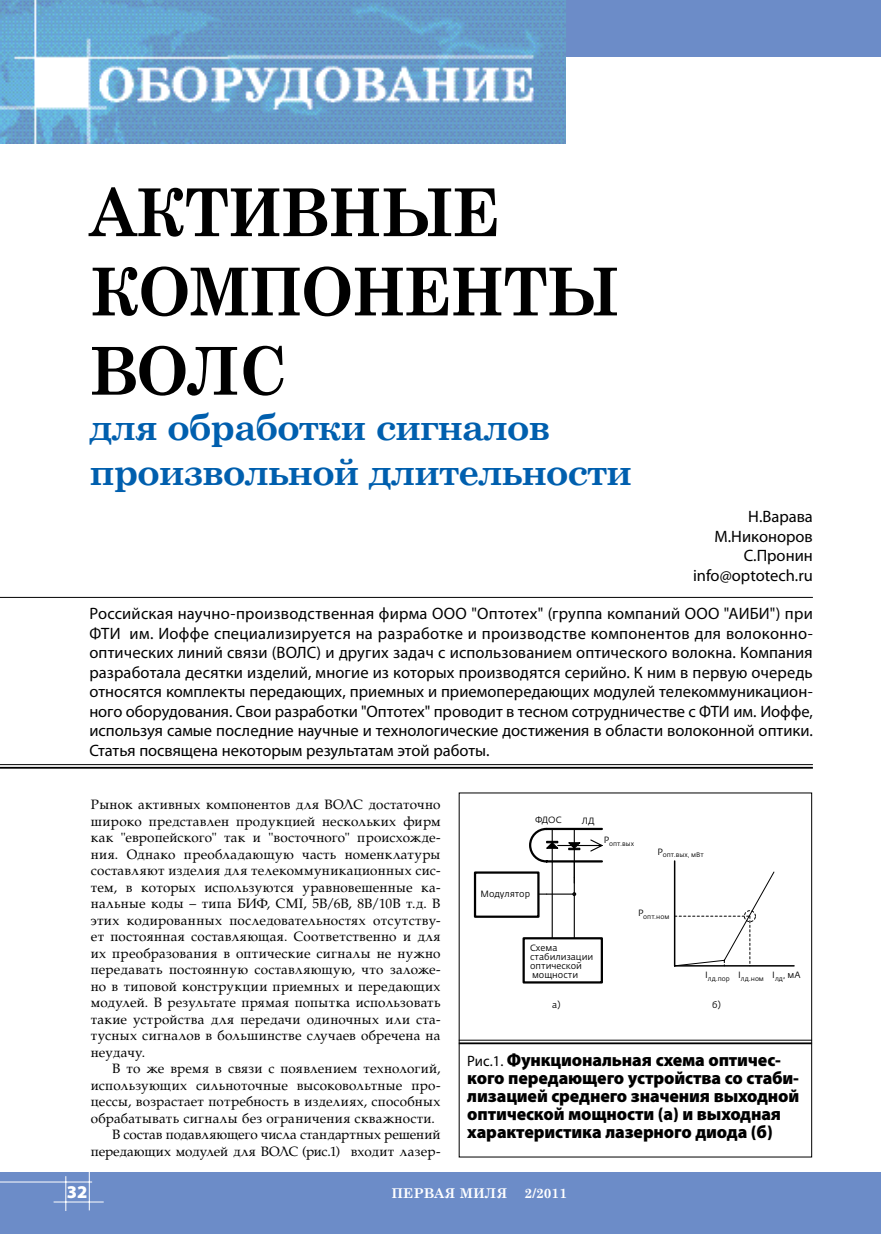
<style>
.page{position:relative;width:881px;height:1234px;background:#fff}
.page>*{position:absolute;margin:0;border:0;box-sizing:border-box;transform-origin:0 0}
.t1{font:700 66px/79.2px "Century Schoolbook";letter-spacing:-.03em;color:#000;scale:.95 1}
.t2{font:700 37.5px/45px "Century Schoolbook";letter-spacing:-.035em;color:#005fae}
.t3{font:900 18px/18px "Myriad Pro";letter-spacing:-.01em;color:#000}
.t4{font:900 18px "Myriad Pro";color:#fff}
.t5{font:16.5px/19.5px "Myriad Pro";color:#000;text-align:justify}
.t6{font:13.5px/16.5px "AG Palatial C";letter-spacing:.01em;color:#000;text-align:justify}
.t7{font:700 13.5px "Century Schoolbook";color:#fff}
.t8{font:9px/9px "Fedra Sans Pro";color:#000}
.t9{font:6.6px "Fedra Sans Pro";color:#000}
.s1{font-weight:400;font-size:15px}
</style>
<div class="page">
<div style="left:0;top:0;width:880px;height:57px;background:#6c8cc8"></div>
<div style="left:0;top:1172px;width:880px;height:61px;background:#6c8cc8"></div>
<img style="left:0;top:0;width:565px;height:144px">
<hr style="left:54px;top:1201px;width:50px;height:1px;background:#fff">
<hr style="left:89px;top:1171px;width:1px;height:39px;background:#fff">
<hr style="left:65px;top:1175px;width:1px;height:35px;background:#fff">
<hr style="left:0;top:1181px;width:92px;height:1px;background:#fff">
<hr style="left:0;top:597px;width:812px;height:1px;background:#000">
<hr style="left:0;top:764px;width:812px;height:1px;background:#000">
<hr style="left:0;top:766px;width:812px;height:2px;background:#000">
<svg style="left:673px;top:870px;width:101px;height:96px"></svg>
<hr style="left:674px;top:964px;width:119px;height:2px;background:#000">
<hr style="left:673px;top:860px;width:2px;height:105px;background:#000">
<svg style="left:473px;top:827px;width:130px;height:157px"></svg>
<hr style="left:458px;top:1039px;width:353px;height:1px;background:#000">
<hr style="left:458px;top:1042px;width:353px;height:1px;background:#000">
<h1 class="t1" style="left:89px;top:169px;width:560px">Активные компоненты<br>ВОЛС</h1>
<h2 class="t2" style="left:89px;top:402px;width:544px">для обработки сигналов произвольной длительности</h2>
<p class="t5" style="left:692px;top:506px;width:121px;text-align:right">Н.Варава<br>М.Никоноров<br>С.Пронин info@optotech.ru</p>
<p class="t5" style="left:89px;top:603px;width:724px">Российская научно-производственная фирма OOO "Оптотех" (группа компаний ООО "АИБИ") при ФТИ им. Иоффе специализируется на разработке и производстве компонентов для волоконно&shy;оптических линий связи (ВОЛС) и других задач с использованием оптического волокна. Компания разработала десятки изделий, многие из которых производятся серийно. К ним в первую очередь относятся комплекты передающих, приемных и приемопередающих модулей телекоммуникацион&shy;ного оборудования. Свои разработки "Оптотех" проводит в тесном сотрудничестве с ФТИ им. Иоффе, используя самые последние научные и технологические достижения в области волоконной оптики.<br>Статья посвящена некоторым результатам этой работы.</p>
<p class="t6" style="left:91px;top:796px;width:351px">Рынок активных компонентов для ВОЛС достаточно широко представлен продукцией нескольких фирм как "европейского" так и "восточного" происхожде&shy;ния. Однако преобладающую часть номенклатуры составляют изделия для телекоммуникационных сис&shy;тем, в которых используются уравновешенные ка&shy;нальные коды – типа БИФ, CMI, 5B/6B, 8B/10B т.д. В этих кодированных последовательностях отсутству&shy;ет постоянная составляющая. Соответственно и для их преобразования в оптические сигналы не нужно передавать постоянную составляющую, что заложе&shy;но в типовой конструкции приемных и передающих модулей. В результате прямая попытка использовать такие устройства для передачи одиночных или ста&shy;тусных сигналов в большинстве случаев обречена на неудачу.</p>
<p class="t6" style="left:112px;top:1060px;width:330px">В то же время в связи с появлением технологий,</p>
<p class="t6" style="left:91px;top:1076px;width:351px">использующих сильноточные высоковольтные про-</p>
<p class="t6" style="left:91px;top:1093px;width:351px">цессы, возрастает потребность в изделиях, способных</p>
<p class="t6" style="left:91px;top:1109px;width:345px">обрабатывать сигналы без ограничения скважности.</p>
<p class="t6" style="left:112px;top:1126px;width:330px">В состав подавляющего числа стандартных решений</p>
<p class="t6" style="left:91px;top:1142px;width:351px">передающих модулей для ВОЛС (рис.1) входит лазер-</p>
<p class="t8" style="left:535px;top:815px;width:28px">ФДОС</p>
<p class="t8" style="left:581px;top:816px;width:14px">ЛД</p>
<p class="t9" style="left:603px;top:839px;width:32px"><sup>P</sup>опт.вых</p>
<p class="t9" style="left:657px;top:850px;width:48px"><sup>P</sup>опт.вых, мВт</p>
<p class="t8" style="left:480px;top:889px;width:51px">Модулятор</p>
<p class="t8" style="left:530px;top:943px;width:65px">Схема стабилизации оптической мощности</p>
<p class="t9" style="left:637px;top:912px;width:33px"><sup>P</sup>опт.ном</p>
<p class="t9" style="left:704px;top:974px;width:97px"><sup>I</sup>лд.пор <sup>I</sup>лд.ном <sup>I</sup>лд<sup>,</sup> <sup>мА</sup></p>
<p class="t8" style="left:552px;top:1000px;width:10px">а)</p>
<p class="t8" style="left:712px;top:1000px;width:10px">б)</p>
<h3 class="t3" style="left:467px;top:1050px;width:333px"><span class="s1">Рис.1.</span> Функциональная схема оптичес&shy;кого передающего устройства со стаби&shy;лизацией среднего значения выходной оптической мощности (а) и выходная характеристика лазерного диода (б)</h3>
<h3 class="t4" style="left:67px;top:1181px;width:22px">32</h3>
<p class="t7" style="left:391px;top:1181px;width:117px">ПЕРВАЯ МИЛЯ</p>
<p class="t7" style="left:524px;top:1181px;width:44px">2/2011</p>
</div>
